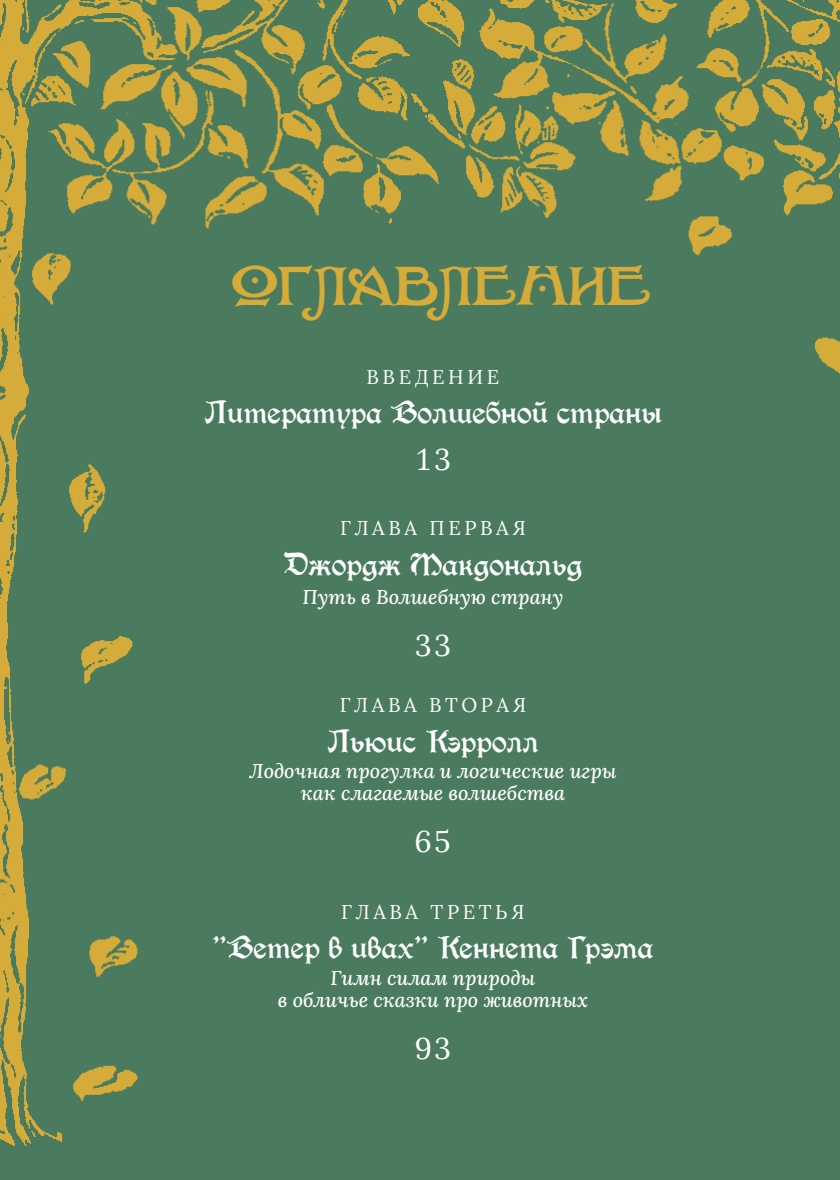
<style>
.page{position:relative;width:840px;height:1180px;background:#fff}
.page>*{position:absolute;margin:0;border:0;box-sizing:border-box;transform-origin:0 0}
.t1{font:47.8px "Baltimore Nouveau";color:#d5ab3a}
.t2{font:36px "Beaumarchais C";color:#fff}
.t3{font:30px "Lora";color:#fff}
.t4{font:italic 500 20px/22px "Lora";color:#fff;text-align:center}
.t5{font:20px "Lora";letter-spacing:.18em;color:#fff}
</style>
<div class="page">
<img style="left:0;top:0;width:839px;height:1179px">
<div style="left:206px;top:246px;width:83px;height:91px;background:#4a7b5e"></div>
<h1 class="t1" style="left:232px;top:260px;width:419px">ОГЛАВЛЕНИЕ</h1>
<p class="t5" style="left:366px;top:364px;width:134px">ВВЕДЕНИЕ</p>
<h2 class="t2" style="left:204px;top:394px;width:459px">Литература Волшебной страны</h2>
<h3 class="t3" style="left:413px;top:439px;width:40px">13</h3>
<p class="t5" style="left:340px;top:515px;width:187px">ГЛАВА ПЕРВАЯ</p>
<h2 class="t2" style="left:284px;top:546px;width:299px">Джордж Макдональд</h2>
<p class="t4" style="left:302px;top:585px;width:262px">Путь в Волшебную страну</p>
<h3 class="t3" style="left:413px;top:626px;width:40px">33</h3>
<p class="t5" style="left:339px;top:692px;width:188px">ГЛАВА ВТОРАЯ</p>
<h2 class="t2" style="left:327px;top:723px;width:213px">Льюис Кэрролл</h2>
<p class="t4" style="left:249px;top:759px;width:368px">Лодочная прогулка и логические игры как слагаемые волшебства</p>
<h3 class="t3" style="left:413px;top:822px;width:40px">65</h3>
<p class="t5" style="left:341px;top:898px;width:185px">ГЛАВА ТРЕТЬЯ</p>
<h2 class="t2" style="left:212px;top:929px;width:442px">”Ветер в ивах” Кеннета Грэма</h2>
<p class="t4" style="left:278px;top:965px;width:311px">Гимн силам природы<br>в обличье сказки про животных</p>
<h3 class="t3" style="left:413px;top:1028px;width:40px">93</h3>
</div>
